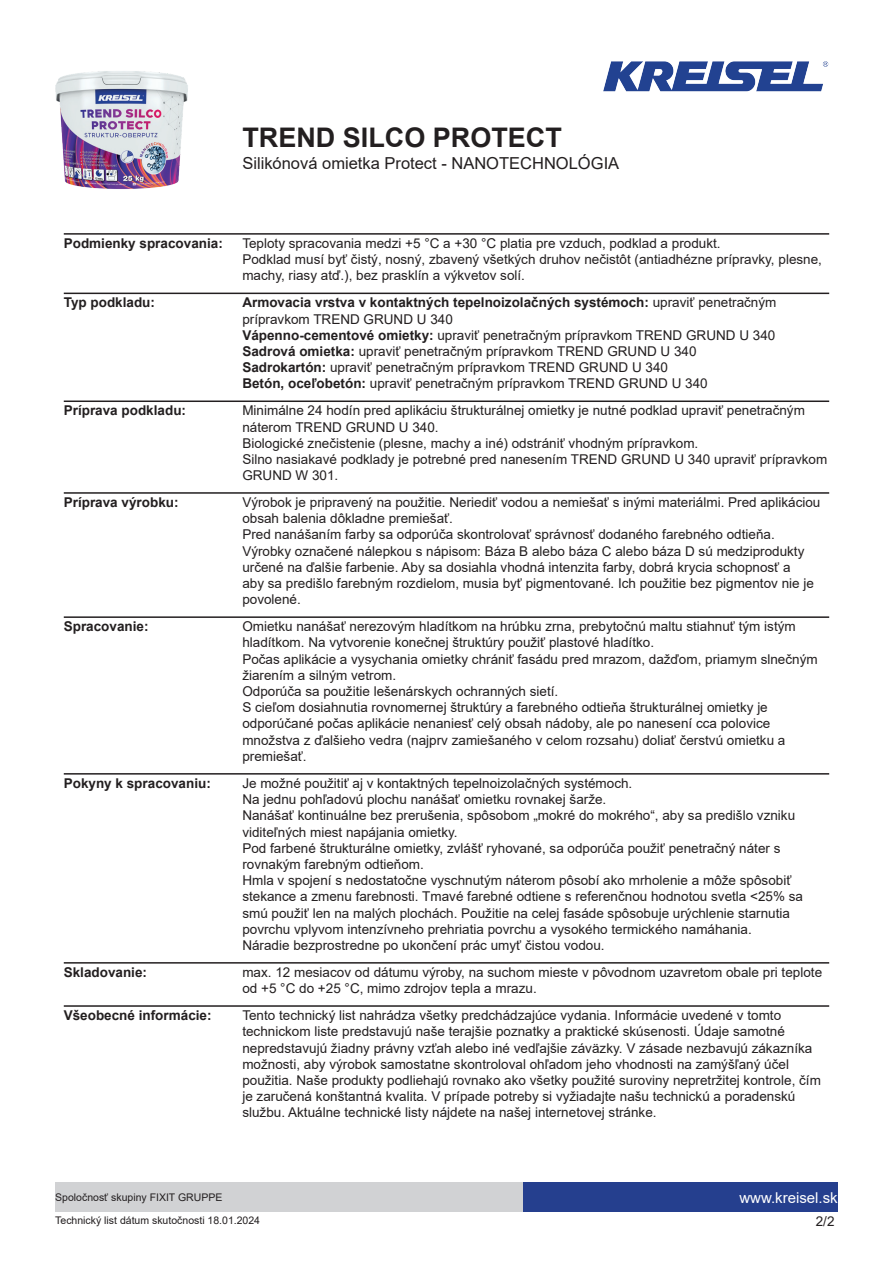
<style>
.page{position:relative;width:893px;height:1263px;background:#fff}
.page>*{position:absolute;margin:0;border:0;box-sizing:border-box;transform-origin:0 0}
.t1{font:700 27px "Arial";color:#231f20}
.t2{font:16.5px "Arial";color:#231f20}
.t3{font:15px "Arial";color:#fff}
.t4{font:13.5px/16.2px "Arial";color:#231f20}
.t5{font:700 13.5px "Arial";color:#231f20}
.t6{font:10.5px "Arial";color:#231f20}
.s1{font-weight:700}
</style>
<div class="page">
<img style="left:55px;top:71px;width:133px;height:118px">
<img style="left:603px;top:61px;width:226px;height:31px">
<div style="left:523px;top:1182px;width:315px;height:30px;background:#253f8e"></div>
<div style="left:55px;top:1182px;width:468px;height:30px;background:#d1d2d4"></div>
<hr style="left:64px;top:233px;width:765px;height:2px;background:#231f20">
<hr style="left:64px;top:293px;width:765px;height:1px;background:#231f20">
<hr style="left:64px;top:400px;width:765px;height:2px;background:#231f20">
<hr style="left:64px;top:492px;width:765px;height:2px;background:#231f20">
<hr style="left:64px;top:616px;width:765px;height:2px;background:#231f20">
<hr style="left:64px;top:773px;width:765px;height:2px;background:#231f20">
<hr style="left:64px;top:962px;width:765px;height:1px;background:#231f20">
<hr style="left:64px;top:1005px;width:765px;height:2px;background:#231f20">
<h1 class="t1" style="left:242px;top:119px;width:321px">TREND SILCO PROTECT</h1>
<p class="t2" style="left:242px;top:152px;width:378px">Silikónová omietka Protect - NANOTECHNOLÓGIA</p>
<p class="t5" style="left:64px;top:234px;width:161px">Podmienky spracovania:</p>
<p class="t4" style="left:242px;top:235px;width:581px">Teploty spracovania medzi +5 °C a +30 °C platia pre vzduch, podklad a produkt.<br>Podklad musí byť čistý, nosný, zbavený všetkých druhov nečistôt (antiadhézne prípravky, plesne, machy, riasy atď.), bez prasklín a výkvetov solí.</p>
<p class="t5" style="left:64px;top:293px;width:93px">Typ podkladu:</p>
<p class="t4" style="left:242px;top:294px;width:536px"><span class="s1">Armovacia vrstva v kontaktných tepelnoizolačných systémoch:</span> upraviť penetračným prípravkom TREND GRUND U 340<br><span class="s1">Vápenno-cementové omietky:</span> upraviť penetračným prípravkom TREND GRUND U 340<br><span class="s1">Sadrová omietka:</span> upraviť penetračným prípravkom TREND GRUND U 340<br><span class="s1">Sadrokartón:</span> upraviť penetračným prípravkom TREND GRUND U 340<br><span class="s1">Betón, oceľobetón:</span> upraviť penetračným prípravkom TREND GRUND U 340</p>
<p class="t5" style="left:64px;top:401px;width:124px">Príprava podkladu:</p>
<p class="t4" style="left:242px;top:402px;width:586px">Minimálne 24 hodín pred aplikáciu štrukturálnej omietky je nutné podklad upraviť penetračným náterom TREND GRUND U 340.<br>Biologické znečistenie (plesne, machy a iné) odstrániť vhodným prípravkom.<br>Silno nasiakavé podklady je potrebné pred nanesením TREND GRUND U 340 upraviť prípravkom GRUND W 301.</p>
<p class="t5" style="left:64px;top:493px;width:116px">Príprava výrobku:</p>
<p class="t4" style="left:242px;top:494px;width:580px">Výrobok je pripravený na použitie. Neriediť vodou a nemiešať s inými materiálmi. Pred aplikáciou obsah balenia dôkladne premiešať.<br>Pred nanášaním farby sa odporúča skontrolovať správnosť dodaného farebného odtieňa.<br>Výrobky označené nálepkou s nápisom: Báza B alebo báza C alebo báza D sú medziprodukty určené na ďalšie farbenie. Aby sa dosiahla vhodná intenzita farby, dobrá krycia schopnosť a<br>aby sa predišlo farebným rozdielom, musia byť pigmentované. Ich použitie bez pigmentov nie je povolené.</p>
<p class="t5" style="left:64px;top:617px;width:86px">Spracovanie:</p>
<p class="t4" style="left:242px;top:618px;width:577px">Omietku nanášať nerezovým hladítkom na hrúbku zrna, prebytočnú maltu stiahnuť tým istým hladítkom. Na vytvorenie konečnej štruktúry použiť plastové hladítko.<br>Počas aplikácie a vysychania omietky chrániť fasádu pred mrazom, dažďom, priamym slnečným žiarením a silným vetrom.<br>Odporúča sa použitie lešenárskych ochranných sietí.<br>S cieľom dosiahnutia rovnomernej štruktúry a farebného odtieňa štrukturálnej omietky je odporúčané počas aplikácie nenaniesť celý obsah nádoby, ale po nanesení cca polovice množstva z ďalšieho vedra (najprv zamiešaného v celom rozsahu) doliať čerstvú omietku a premiešať.</p>
<p class="t5" style="left:64px;top:774px;width:149px">Pokyny k spracovaniu:</p>
<p class="t4" style="left:242px;top:775px;width:562px">Je možné použitiť aj v kontaktných tepelnoizolačných systémoch.<br>Na jednu pohľadovú plochu nanášať omietku rovnakej šarže.<br>Nanášať kontinuálne bez prerušenia, spôsobom „mokré do mokrého“, aby sa predišlo vzniku viditeľných miest napájania omietky.<br>Pod farbené štrukturálne omietky, zvlášť ryhované, sa odporúča použiť penetračný náter s rovnakým farebným odtieňom.<br>Hmla v spojení s nedostatočne vyschnutým náterom pôsobí ako mrholenie a môže spôsobiť stekance a zmenu farebnosti. Tmavé farebné odtiene s referenčnou hodnotou svetla &lt;25% sa smú použiť len na malých plochách. Použitie na celej fasáde spôsobuje urýchlenie starnutia povrchu vplyvom intenzívneho prehriatia povrchu a vysokého termického namáhania.<br>Náradie bezprostredne po ukončení prác umyť čistou vodou.</p>
<p class="t5" style="left:64px;top:963px;width:85px">Skladovanie:</p>
<p class="t4" style="left:242px;top:964px;width:581px">max. 12 mesiacov od dátumu výroby, na suchom mieste v pôvodnom uzavretom obale pri teplote od +5 °C do +25 °C, mimo zdrojov tepla a mrazu.</p>
<p class="t5" style="left:64px;top:1006px;width:149px">Všeobecné informácie:</p>
<p class="t4" style="left:242px;top:1007px;width:580px">Tento technický list nahrádza všetky predchádzajúce vydania. Informácie uvedené v tomto technickom liste predstavujú naše terajšie poznatky a praktické skúsenosti. Údaje samotné nepredstavujú žiadny právny vzťah alebo iné vedľajšie záväzky. V zásade nezbavujú zákazníka možnosti, aby výrobok samostatne skontroloval ohľadom jeho vhodnosti na zamýšľaný účel použitia. Naše produkty podliehajú rovnako ako všetky použité suroviny nepretržitej kontrole, čím je zaručená konštantná kvalita. V prípade potreby si vyžiadajte našu technickú a poradenskú službu. Aktuálne technické listy nájdete na našej internetovej stránke.</p>
<p class="t6" style="left:55px;top:1190px;width:169px">Spoločnosť skupiny FIXIT GRUPPE</p>
<p class="t3" style="left:739px;top:1187px;width:100px">www.kreisel.sk</p>
<p class="t6" style="left:55px;top:1213px;width:206px">Technický list dátum skutočnosti 18.01.2024</p>
<p class="t4" style="left:816px;top:1213px;width:20px">2/2</p>
</div>
